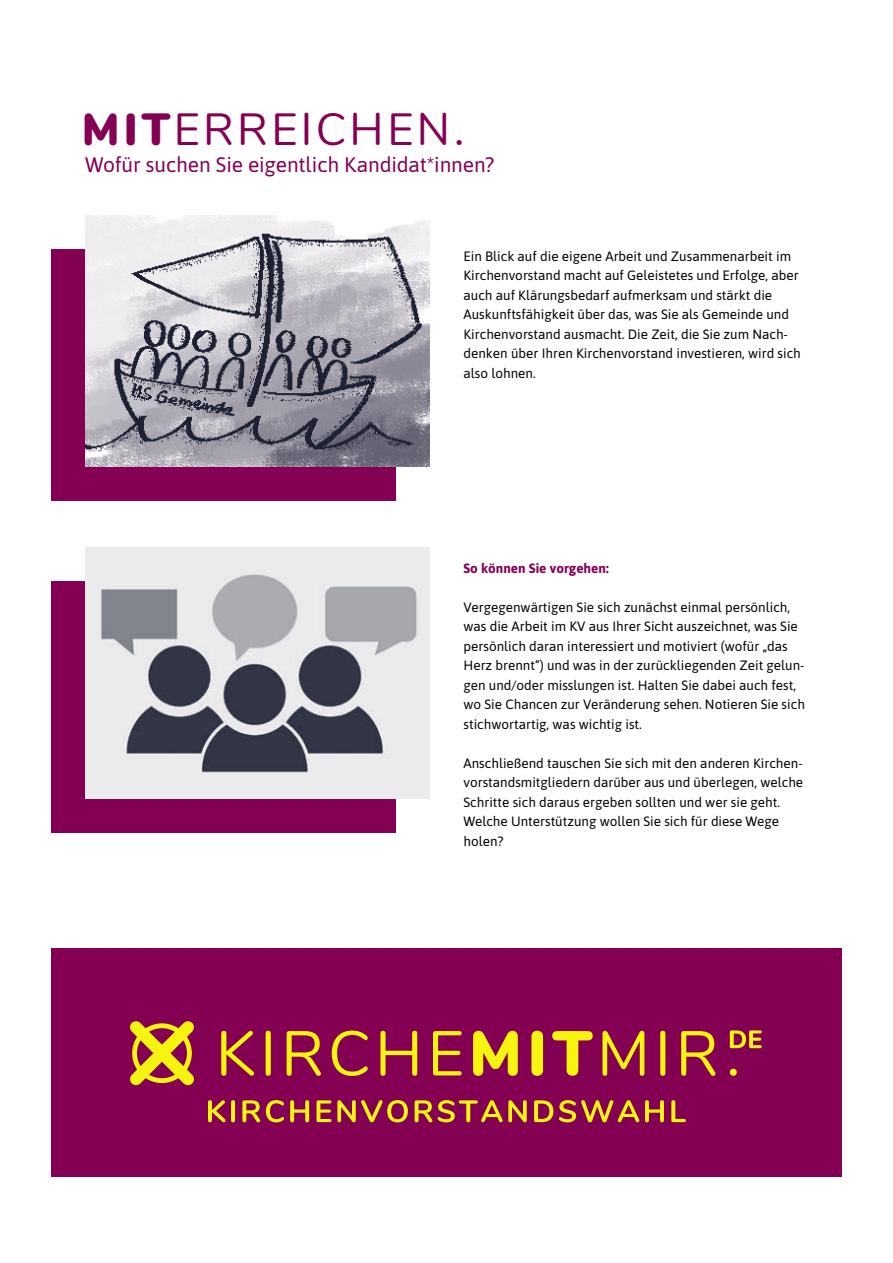
<style>
.page{position:relative;width:893px;height:1263px;background:#fff}
.page>*{position:absolute;margin:0;border:0;box-sizing:border-box;transform-origin:0 0}
.t1{font:45px "Nunito";letter-spacing:.075em;color:#840053}
.t2{font:21px "Asap";letter-spacing:-.005em;color:#840053}
.t3{font:13.5px/19.5px "Asap";color:#000}
.t4{font:700 13.5px "Asap";color:#840053}
.s1{font-weight:900}
</style>
<div class="page">
<div style="left:51px;top:948px;width:791px;height:229px;background:#840053"></div>
<svg style="left:730px;top:1069px;width:7px;height:7px"></svg>
<svg style="left:287px;top:1031px;width:34px;height:45px"></svg>
<svg style="left:332px;top:1030px;width:36px;height:46px"></svg>
<svg style="left:380px;top:1031px;width:37px;height:45px"></svg>
<svg style="left:221px;top:1031px;width:33px;height:45px"></svg>
<svg style="left:266px;top:1031px;width:5px;height:45px"></svg>
<svg style="left:602px;top:1031px;width:42px;height:45px"></svg>
<svg style="left:681px;top:1031px;width:34px;height:45px"></svg>
<svg style="left:730px;top:1030px;width:32px;height:18px"></svg>
<svg style="left:473px;top:1031px;width:45px;height:45px"></svg>
<svg style="left:433px;top:1031px;width:29px;height:44px"></svg>
<svg style="left:531px;top:1031px;width:12px;height:45px"></svg>
<svg style="left:660px;top:1031px;width:5px;height:45px"></svg>
<svg style="left:552px;top:1031px;width:41px;height:45px"></svg>
<svg style="left:130px;top:1021px;width:64px;height:64px"></svg>
<svg style="left:208px;top:1100px;width:17px;height:22px"></svg>
<svg style="left:231px;top:1100px;width:4px;height:22px"></svg>
<svg style="left:242px;top:1100px;width:18px;height:22px"></svg>
<svg style="left:266px;top:1100px;width:18px;height:22px"></svg>
<svg style="left:290px;top:1100px;width:19px;height:22px"></svg>
<svg style="left:317px;top:1100px;width:14px;height:22px"></svg>
<svg style="left:337px;top:1100px;width:71px;height:22px"></svg>
<svg style="left:415px;top:1100px;width:17px;height:22px"></svg>
<svg style="left:438px;top:1100px;width:89px;height:22px"></svg>
<svg style="left:534px;top:1100px;width:19px;height:22px"></svg>
<svg style="left:559px;top:1100px;width:80px;height:22px"></svg>
<svg style="left:645px;top:1100px;width:19px;height:22px"></svg>
<svg style="left:671px;top:1100px;width:15px;height:22px"></svg>
<div style="left:51px;top:250px;width:344px;height:251px;background:#840053"></div>
<div style="left:51px;top:581px;width:344px;height:251px;background:#840053"></div>
<img style="left:85px;top:216px;width:344px;height:251px">
<img style="left:85px;top:547px;width:344px;height:251px">
<h1 class="t1" style="left:82px;top:96px;width:384px"><span class="s1">MIT</span>ERREICHEN.</h1>
<h2 class="t2" style="left:85px;top:150px;width:411px">Wofür suchen Sie eigentlich Kandidat*innen?</h2>
<p class="t3" style="left:463px;top:245px;width:339px">Ein Blick auf die eigene Arbeit und Zusammenarbeit im Kirchenvorstand macht auf Geleistetes und Erfolge, aber auch auf Klärungsbedarf aufmerksam und stärkt die Auskunftsfähigkeit über das, was Sie als Gemeinde und Kirchenvorstand ausmacht. Die Zeit, die Sie zum Nach&shy;denken über Ihren Kirchenvorstand investieren, wird sich also lohnen.</p>
<p class="t4" style="left:463px;top:558px;width:147px">So können Sie vorgehen:</p>
<p class="t3" style="left:463px;top:596px;width:343px">Vergegenwärtigen Sie sich zunächst einmal persönlich, was die Arbeit im KV aus Ihrer Sicht auszeichnet, was Sie persönlich daran interessiert und motiviert (wofür „das Herz brennt“) und was in der zurückliegenden Zeit gelun&shy;gen und/oder misslungen ist. Halten Sie dabei auch fest, wo Sie Chancen zur Veränderung sehen. Notieren Sie sich stichwortartig, was wichtig ist.</p>
<p class="t3" style="left:463px;top:752px;width:341px">Anschließend tauschen Sie sich mit den anderen Kirchen&shy;vorstandsmitgliedern darüber aus und überlegen, welche Schritte sich daraus ergeben sollten und wer sie geht.<br>Welche Unterstützung wollen Sie sich für diese Wege holen?</p>
</div>
